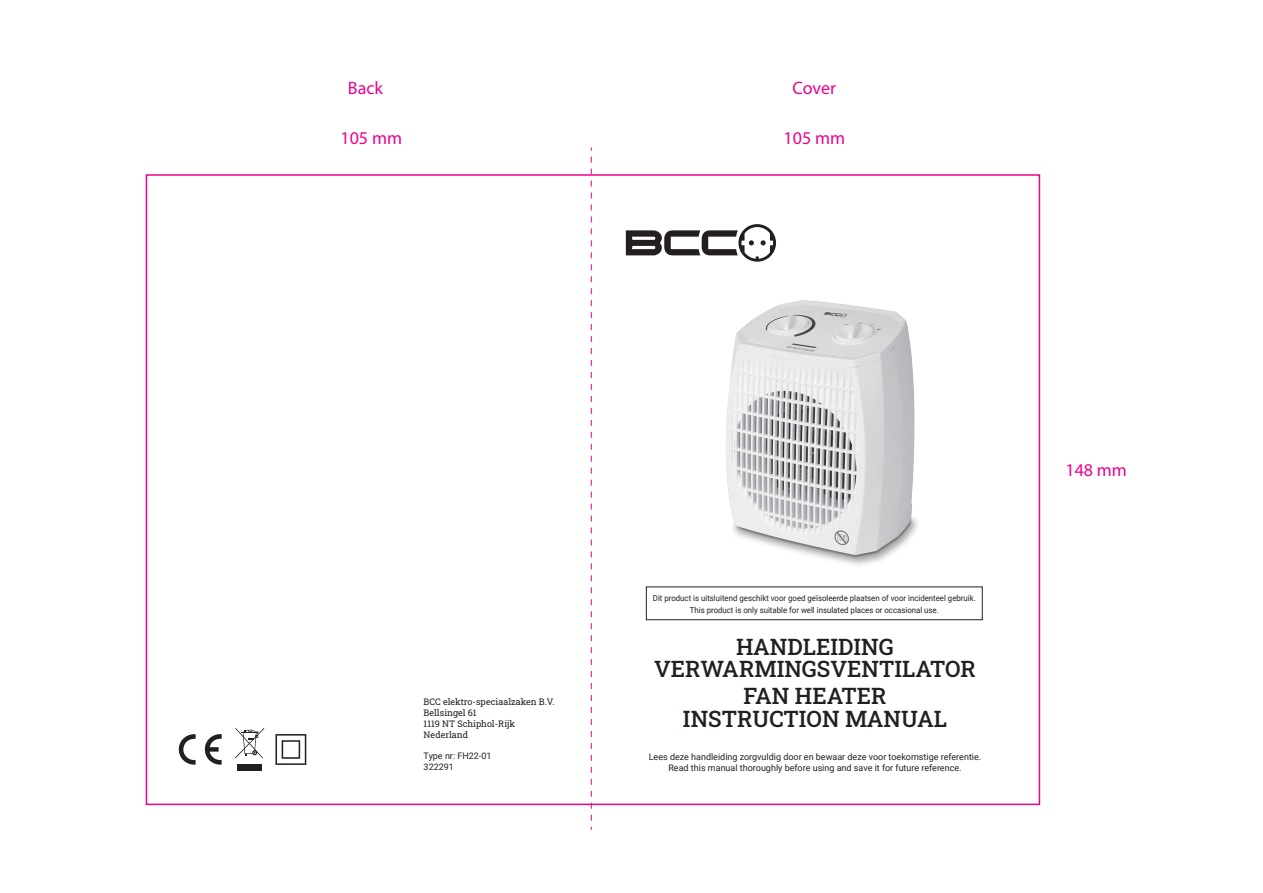
<style>
.page{position:relative;width:1263px;height:893px;background:#fff}
.page>*{position:absolute;margin:0;border:0;box-sizing:border-box;transform-origin:0 0}
.t1{font:22.5px/22.5px "Roboto Slab";color:#231f20;text-align:center}
.t2{font:18px "Myriad Pro";color:#ed028c}
.t3{font:9px/10.8px "Roboto";color:#231f20;text-align:center}
.t4{font:9px/10.8px "Roboto Slab";color:#231f20}
.t5{font:8.25px/12px "Roboto";color:#231f20;text-align:center;scale:.95 1}
</style>
<div class="page">
<img style="left:726px;top:300px;width:192px;height:265px">
<svg style="left:591px;top:157px;width:1px;height:673px"></svg>
<svg style="left:178px;top:734px;width:18px;height:31px"></svg>
<svg style="left:204px;top:734px;width:18px;height:31px"></svg>
<div style="left:237px;top:764px;width:25px;height:7px;background:#231f20"></div>
<svg style="left:235px;top:728px;width:29px;height:30px"></svg>
<svg style="left:738px;top:224px;width:38px;height:38px"></svg>
<svg style="left:626px;top:227px;width:147px;height:32px"></svg>
<div style="left:646px;top:586px;width:337px;height:34px;border:1px solid #231f20"></div>
<svg style="left:275px;top:734px;width:31px;height:31px"></svg>
<h2 class="t2" style="left:348px;top:77px;width:36px">Back</h2>
<h2 class="t2" style="left:793px;top:77px;width:45px">Cover</h2>
<h2 class="t2" style="left:340px;top:126px;width:63px">105 mm</h2>
<h2 class="t2" style="left:784px;top:126px;width:63px">105 mm</h2>
<p class="t4" style="left:424px;top:696px;width:133px">BCC elektro-speciaalzaken B.V.<br>Bellsingel 61<br>1119 NT Schiphol-Rijk<br>Nederland</p>
<p class="t3" style="left:424px;top:750px;width:69px;text-align:left">Type nr: FH22-01<br>322291</p>
<p class="t5" style="left:653px;top:591px;width:341px">Dit product is uitsluitend geschikt voor goed geïsoleerde plaatsen of voor incidenteel gebruik.<br>This product is only suitable for well insulated places or occasional use.</p>
<h1 class="t1" style="left:654px;top:635px;width:323px">HANDLEIDING<br>VERWARMINGSVENTILATOR</h1>
<h1 class="t1" style="left:683px;top:684px;width:266px">FAN HEATER<br>INSTRUCTION MANUAL</h1>
<p class="t3" style="left:649px;top:751px;width:334px">Lees deze handleiding zorgvuldig door en bewaar deze voor toekomstige referentie.<br>Read this manual thoroughly before using and save it for future reference.</p>
<h2 class="t2" style="left:1065px;top:459px;width:63px">148 mm</h2>
</div>
